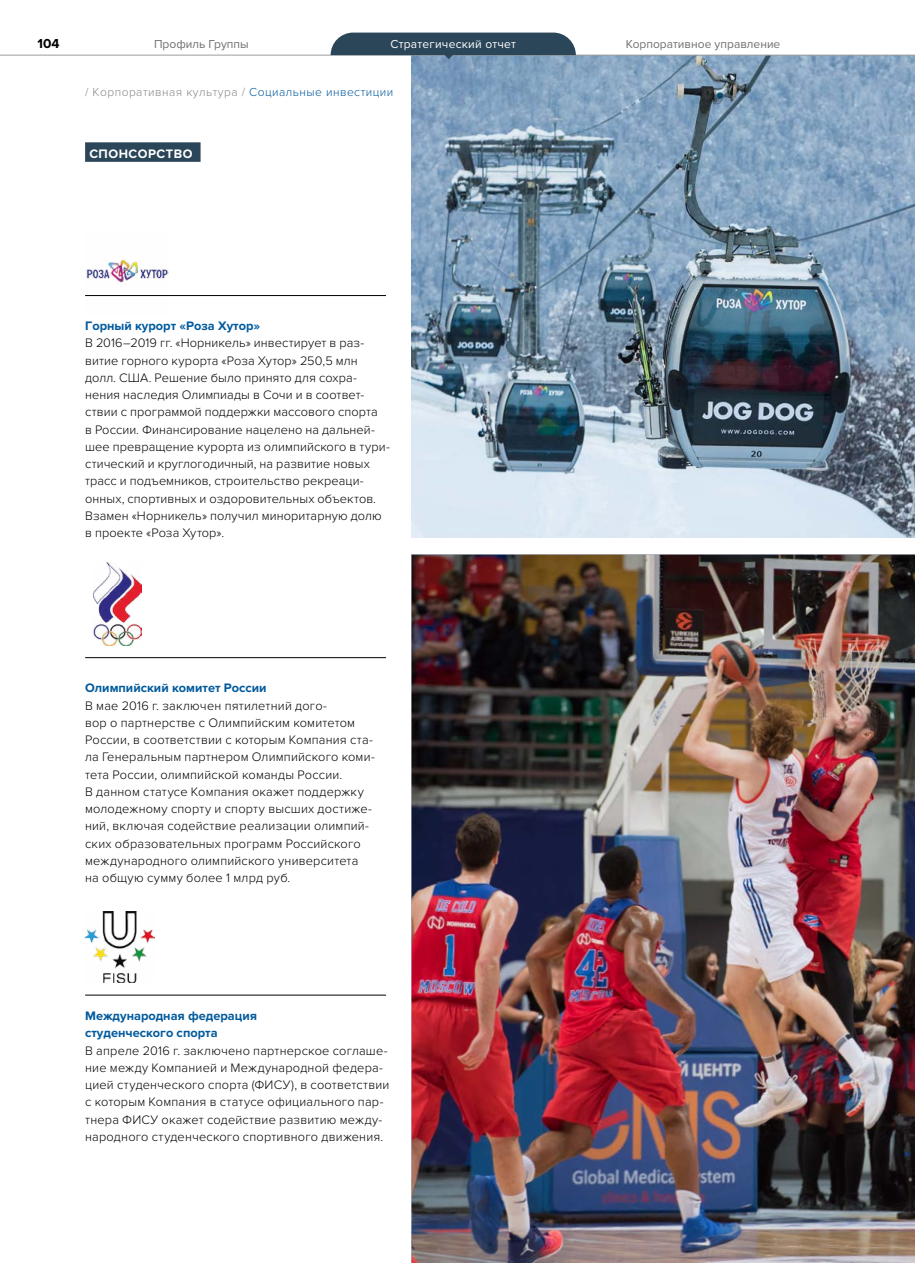
<style>
.page{position:relative;width:915px;height:1263px;background:#fff}
.page>*{position:absolute;margin:0;border:0;box-sizing:border-box;transform-origin:0 0}
.t1{font:700 13.5px "Proxima Nova";color:#000}
.t2{font:300 12.75px/17.2px "Proxima Nova";letter-spacing:.01em;color:#000}
.t3{font:700 12.75px/17.2px "Proxima Nova";color:#005a9d}
.t4{font:700 12.75px "Proxima Nova";letter-spacing:.04em;color:#fff}
.t5{font:300 12px "Proxima Nova";letter-spacing:.04em;color:#878787}
.t6{font:12px "Proxima Nova";color:#706f6f}
.t7{font:12px "Proxima Nova";letter-spacing:.02em;color:#fff}
.s1{color:#005a9d}
</style>
<div class="page">
<img style="left:411px;top:56px;width:503px;height:481px">
<img style="left:411px;top:555px;width:503px;height:708px">
<div style="left:85px;top:142px;width:115px;height:20px;background:#2b4559"></div>
<img style="left:93px;top:562px;width:48px;height:84px">
<img style="left:85px;top:911px;width:69px;height:71px">
<img style="left:85px;top:259px;width:83px;height:38px">
<hr style="left:85px;top:295px;width:301px;height:1px;background:#000">
<hr style="left:85px;top:657px;width:301px;height:1px;background:#000">
<hr style="left:85px;top:995px;width:301px;height:1px;background:#000">
<hr style="left:0;top:55px;width:914px;height:1px;background:#9d9d9c">
<svg style="left:330px;top:33px;width:245px;height:26px"></svg>
<p class="t1" style="left:38px;top:35px;width:23px">104</p>
<p class="t6" style="left:154px;top:37px;width:96px">Профиль Группы</p>
<p class="t7" style="left:390px;top:37px;width:127px">Стратегический отчет</p>
<p class="t6" style="left:625px;top:37px;width:156px">Корпоративное управление</p>
<p class="t5" style="left:85px;top:85px;width:310px">/ Корпоративная культура / <span class="s1">Социальные инвестиции</span></p>
<p class="t4" style="left:89px;top:146px;width:105px">СПОНСОРСТВО</p>
<p class="t3" style="left:85px;top:317px;width:176px">Горный курорт «Роза Хутор»</p>
<p class="t2" style="left:85px;top:335px;width:306px">В 2016–2019 гг. «Норникель» инвестирует в раз&shy;витие горного курорта «Роза Хутор» 250,5 млн долл. США. Решение было принято для сохра&shy;нения наследия Олимпиады в Сочи и в соответ&shy;ствии с программой поддержки массового спорта<br>в России. Финансирование нацелено на дальней&shy;шее превращение курорта из олимпийского в тури&shy;стический и круглогодичный, на развитие новых трасс и подъемников, строительство рекреаци&shy;онных, спортивных и оздоровительных объектов.<br>Взамен «Норникель» получил миноритарную долю в проекте «Роза Хутор».</p>
<p class="t3" style="left:85px;top:680px;width:183px">Олимпийский комитет России</p>
<p class="t2" style="left:85px;top:697px;width:291px">В мае 2016 г. заключен пятилетний дого-<br>вор о партнерстве с Олимпийским комитетом России, в соответствии с которым Компания ста&shy;ла Генеральным партнером Олимпийского коми&shy;тета России, олимпийской команды России.<br>В данном статусе Компания окажет поддержку молодежному спорту и спорту высших достиже&shy;ний, включая содействие реализации олимпий&shy;ских образовательных программ Российского международного олимпийского университета на общую сумму более 1 млрд руб.</p>
<p class="t3" style="left:85px;top:1007px;width:173px">Международная федерация студенческого спорта</p>
<p class="t2" style="left:85px;top:1042px;width:306px">В апреле 2016 г. заключено партнерское соглаше&shy;ние между Компанией и Международной федера&shy;цией студенческого спорта (ФИСУ), в соответствии с которым Компания в статусе официального пар&shy;тнера ФИСУ окажет содействие развитию между&shy;народного студенческого спортивного движения.</p>
</div>
